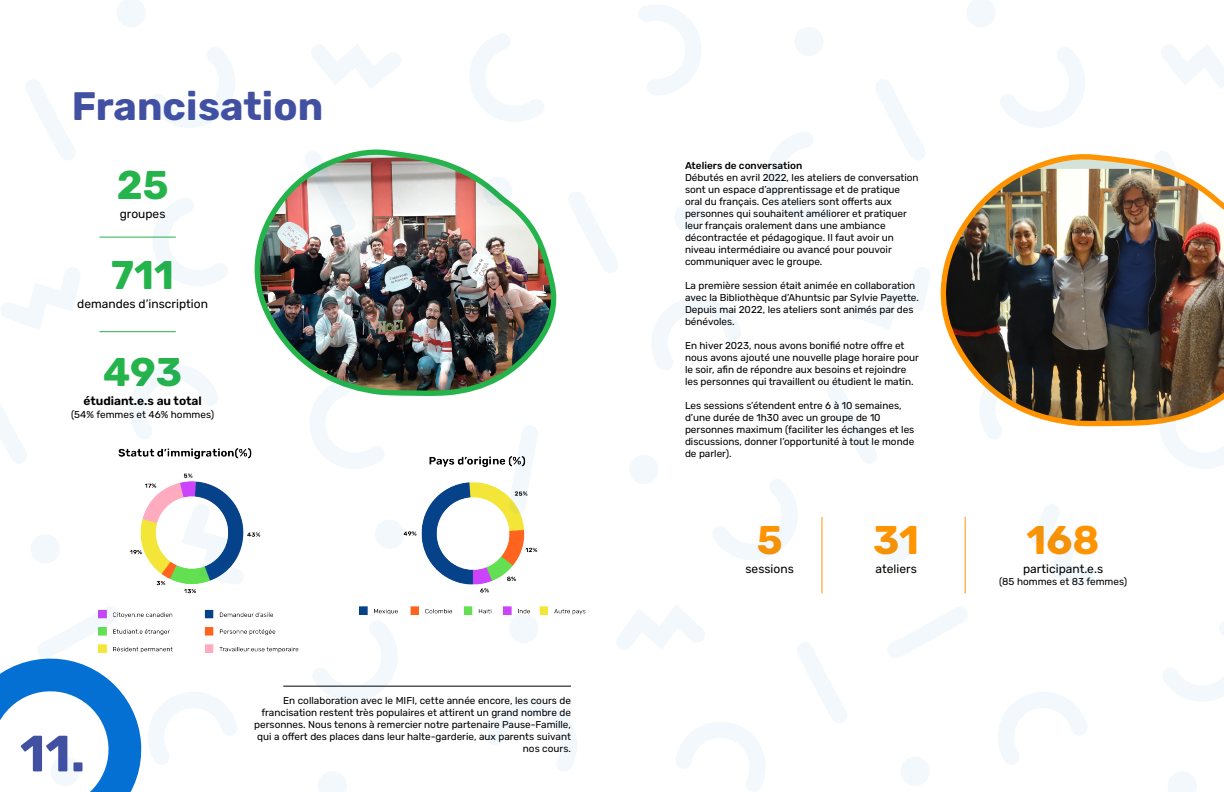
<style>
.page{position:relative;width:1224px;height:792px;background:#fff}
.page>*{position:absolute;margin:0;border:0;box-sizing:border-box;transform-origin:0 0}
.t1{font:700 51px "Rubik";color:#4250a2}
.t2{font:700 40px "Rubik";color:#25b34b}
.t3{font:700 40px "Rubik";color:#ff9400}
.t4{font:700 39.7px "Rubik";color:#4250a2}
.t5{font:12px "Rubik";color:#000}
.t6{font:600 12px "Rubik";color:#000}
.t7{font:10px/12px "Rubik";color:#000}
.t8{font:500 10px "Rubik";color:#000}
</style>
<div class="page">
<img style="left:254px;top:149px;width:303px;height:247px">
<img style="left:940px;top:154px;width:284px;height:273px">
<hr style="left:99px;top:237px;width:77px;height:1px;background:#25b34b">
<hr style="left:99px;top:331px;width:77px;height:1px;background:#25b34b">
<img style="left:118px;top:448px;width:181px;height:204px">
<img style="left:359px;top:456px;width:227px;height:159px">
<hr style="left:283px;top:686px;width:288px;height:1px;background:#000">
<hr style="left:821px;top:517px;width:1px;height:76px;background:#ff9400">
<hr style="left:965px;top:517px;width:1px;height:76px;background:#ff9400">
<svg style="left:146px;top:198px;width:82px;height:88px"></svg>
<svg style="left:303px;top:379px;width:83px;height:90px"></svg>
<svg style="left:311px;top:621px;width:88px;height:80px"></svg>
<svg style="left:470px;top:34px;width:74px;height:88px"></svg>
<img style="left:442px;top:281px;width:74px;height:96px">
<svg style="left:150px;top:47px;width:85px;height:81px"></svg>
<svg style="left:488px;top:700px;width:89px;height:71px"></svg>
<svg style="left:130px;top:365px;width:88px;height:74px"></svg>
<svg style="left:0;top:405px;width:27px;height:58px"></svg>
<svg style="left:26px;top:80px;width:49px;height:80px"></svg>
<svg style="left:509px;top:426px;width:30px;height:88px"></svg>
<svg style="left:303px;top:150px;width:53px;height:82px"></svg>
<svg style="left:181px;top:503px;width:64px;height:82px"></svg>
<svg style="left:1px;top:267px;width:79px;height:62px"></svg>
<svg style="left:311px;top:45px;width:90px;height:43px"></svg>
<svg style="left:117px;top:0;width:28px;height:27px"></svg>
<svg style="left:303px;top:300px;width:29px;height:29px"></svg>
<svg style="left:483px;top:177px;width:29px;height:29px"></svg>
<div style="left:31px;top:534px;width:29px;height:30px;background:#f3f8fc;border-radius:50%"></div>
<div style="left:375px;top:520px;width:29px;height:29px;background:#f3f8fc;border-radius:50%"></div>
<div style="left:509px;top:614px;width:29px;height:29px;background:#f3f8fc;border-radius:50%"></div>
<svg style="left:318px;top:772px;width:29px;height:20px"></svg>
<img style="left:996px;top:196px;width:83px;height:90px">
<svg style="left:713px;top:479px;width:85px;height:81px"></svg>
<svg style="left:766px;top:132px;width:69px;height:90px"></svg>
<svg style="left:1153px;top:379px;width:71px;height:90px"></svg>
<svg style="left:1163px;top:622px;width:61px;height:79px"></svg>
<svg style="left:1000px;top:47px;width:85px;height:81px"></svg>
<svg style="left:652px;top:298px;width:89px;height:72px"></svg>
<svg style="left:676px;top:722px;width:89px;height:69px"></svg>
<svg style="left:998px;top:692px;width:89px;height:72px"></svg>
<svg style="left:978px;top:363px;width:91px;height:76px"></svg>
<svg style="left:639px;top:5px;width:62px;height:90px"></svg>
<svg style="left:827px;top:383px;width:50px;height:80px"></svg>
<svg style="left:875px;top:80px;width:50px;height:80px"></svg>
<svg style="left:569px;top:192px;width:49px;height:80px"></svg>
<img style="left:1153px;top:151px;width:53px;height:81px">
<svg style="left:797px;top:642px;width:50px;height:81px"></svg>
<svg style="left:1032px;top:504px;width:61px;height:80px"></svg>
<svg style="left:888px;top:607px;width:79px;height:51px"></svg>
<svg style="left:851px;top:267px;width:79px;height:62px"></svg>
<svg style="left:1161px;top:45px;width:63px;height:43px"></svg>
<svg style="left:617px;top:605px;width:88px;height:45px"></svg>
<svg style="left:967px;top:0;width:28px;height:27px"></svg>
<svg style="left:1153px;top:300px;width:29px;height:29px"></svg>
<div style="left:794px;top:27px;width:30px;height:29px;background:#f3f8fc;border-radius:50%"></div>
<div style="left:674px;top:203px;width:30px;height:30px;background:#f3f8fc;border-radius:50%"></div>
<div style="left:629px;top:455px;width:30px;height:29px;background:#f3f8fc;border-radius:50%"></div>
<div style="left:881px;top:534px;width:29px;height:30px;background:#f3f8fc;border-radius:50%"></div>
<svg style="left:1168px;top:772px;width:29px;height:20px"></svg>
<div style="left:900px;top:757px;width:30px;height:29px;background:#f3f8fc;border-radius:50%"></div>
<svg style="left:0;top:605px;width:238px;height:187px"></svg>
<h3 class="t4" style="left:72px;top:84px;width:253px">Francisation</h3>
<h2 class="t2" style="left:117px;top:162px;width:53px">25</h2>
<p class="t5" style="left:120px;top:207px;width:47px">groupes</p>
<h2 class="t2" style="left:111px;top:253px;width:64px">711</h2>
<p class="t5" style="left:77px;top:298px;width:132px">demandes d’inscription</p>
<h2 class="t2" style="left:103px;top:350px;width:80px">493</h2>
<p class="t6" style="left:83px;top:394px;width:120px">étudiant.e.s au total</p>
<p class="t7" style="left:71px;top:409px;width:145px">(54% femmes et 46% hommes)</p>
<h1 class="t1" style="left:20px;top:725px;width:67px">11.</h1>
<p class="t7" style="left:254px;top:695px;width:318px;text-align:right">En collaboration avec le MIFI, cette année encore, les cours de francisation restent très populaires et attirent un grand nombre de personnes. Nous tenons à remercier notre partenaire Pause-Famille, qui a offert des places dans leur halte-garderie, aux parents suivant nos cours.</p>
<p class="t8" style="left:685px;top:160px;width:119px">Ateliers de conversation</p>
<p class="t7" style="left:685px;top:172px;width:235px">Débutés en avril 2022, les ateliers de conversation sont un espace d’apprentissage et de pratique oral du français. Ces ateliers sont offerts aux personnes qui souhaitent améliorer et pratiquer leur français oralement dans une ambiance décontractée et pédagogique. Il faut avoir un niveau intermédiaire ou avancé pour pouvoir communiquer avec le groupe.</p>
<p class="t7" style="left:685px;top:280px;width:236px">La première session était animée en collaboration avec la Bibliothèque d’Ahuntsic par Sylvie Payette.<br>Depuis mai 2022, les ateliers sont animés par des bénévoles.</p>
<p class="t7" style="left:685px;top:340px;width:235px">En hiver 2023, nous avons bonifié notre offre et nous avons ajouté une nouvelle plage horaire pour le soir, afin de répondre aux besoins et rejoindre les personnes qui travaillent ou étudient le matin.</p>
<p class="t7" style="left:685px;top:400px;width:231px">Les sessions s’étendent entre 6 à 10 semaines, d’une durée de 1h30 avec un groupe de 10 personnes maximum (faciliter les échanges et les discussions, donner l’opportunité à tout le monde de parler).</p>
<h2 class="t3" style="left:757px;top:518px;width:27px">5</h2>
<p class="t5" style="left:746px;top:563px;width:50px">sessions</p>
<h2 class="t3" style="left:873px;top:518px;width:47px">31</h2>
<p class="t5" style="left:875px;top:563px;width:43px">ateliers</p>
<h2 class="t3" style="left:1027px;top:518px;width:74px">168</h2>
<p class="t5" style="left:1023px;top:563px;width:82px">participant.e.s</p>
<p class="t7" style="left:999px;top:576px;width:130px">(85 hommes et 83 femmes)</p>
</div>
